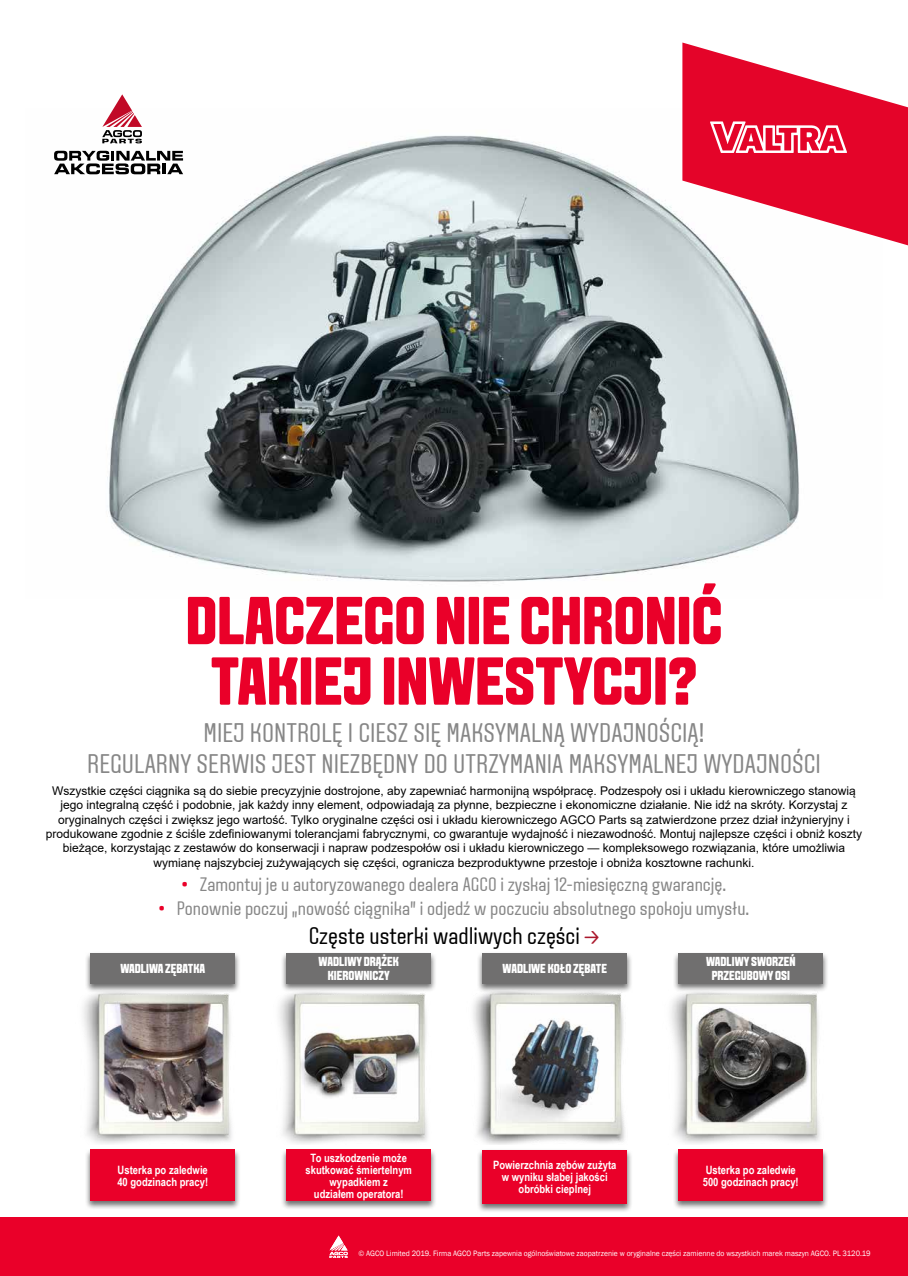
<style>
.page{position:relative;width:908px;height:1276px;background:#fff}
.page>*{position:absolute;margin:0;border:0;box-sizing:border-box;transform-origin:0 0}
.t1{font:800 67.6px/60.5px "VALTRA Aveny T";color:#ea0029;text-align:center}
.t2{font:26.8px/31.1px "VALTRA Aveny T";color:#878787;text-align:center}
.t3{font:24px "VALTRA Aveny T";color:#000}
.t4{font:19.4px "VALTRA Aveny T";color:#878787}
.t5{font:800 13px/14px "VALTRA Aveny T";color:#fff;text-align:center}
.t6{font:12px/14.4px "Arial";color:#000;text-align:center}
.t7{font:700 11.5px/12px "Arial Narrow";color:#fff}
.t8{font:8px "Franklin Gothic";color:#fff;scale:.95 1}
.s1{color:#ea0029}
.s2{color:#aa182c}
</style>
<div class="page">
<img style="left:54px;top:135px;width:745px;height:447px">
<div style="left:0;top:1217px;width:907px;height:59px;background:#ea0029"></div>
<svg style="left:682px;top:43px;width:225px;height:202px"></svg>
<img style="left:671px;top:992px;width:149px;height:152px">
<img style="left:473px;top:993px;width:152px;height:151px">
<img style="left:279px;top:992px;width:149px;height:152px">
<img style="left:83px;top:993px;width:149px;height:151px">
<svg style="left:102px;top:94px;width:40px;height:49px"></svg>
<svg style="left:54px;top:151px;width:129px;height:23px"></svg>
<div style="left:672px;top:951px;width:156px;height:41px;background:#000;opacity:.57"></div>
<div style="left:678px;top:953px;width:144px;height:30px;background:#706f6f"></div>
<div style="left:476px;top:951px;width:156px;height:42px;background:#000;opacity:.57"></div>
<div style="left:482px;top:953px;width:145px;height:30px;background:#706f6f"></div>
<div style="left:281px;top:951px;width:155px;height:41px;background:#000;opacity:.57"></div>
<div style="left:286px;top:953px;width:145px;height:30px;background:#706f6f"></div>
<div style="left:85px;top:951px;width:155px;height:42px;background:#000;opacity:.57"></div>
<div style="left:90px;top:953px;width:145px;height:30px;background:#706f6f"></div>
<svg style="left:329px;top:1235px;width:18px;height:23px"></svg>
<div style="left:85px;top:1148px;width:155px;height:62px;background:#000;opacity:.57"></div>
<div style="left:90px;top:1149px;width:145px;height:51px;background:#ea0029"></div>
<div style="left:281px;top:1148px;width:155px;height:62px;background:#000;opacity:.57"></div>
<div style="left:286px;top:1149px;width:145px;height:51px;background:#ea0029"></div>
<div style="left:476px;top:1148px;width:156px;height:65px;background:#000;opacity:.57"></div>
<div style="left:482px;top:1149px;width:145px;height:54px;background:#ea0029"></div>
<div style="left:672px;top:1148px;width:156px;height:62px;background:#000;opacity:.57"></div>
<div style="left:678px;top:1149px;width:144px;height:51px;background:#ea0029"></div>
<h1 class="t1" style="left:185px;top:589px;width:538px">DLACZEGO NIE CHRONIĆ<br>TAKIEJ INWESTYCJI?</h1>
<h2 class="t2" style="left:87px;top:717px;width:735px">MIEJ KONTROLĘ I CIESZ SIĘ MAKSYMALNĄ WYDAJNOŚCIĄ!<br>REGULARNY SERWIS JEST NIEZBĘDNY DO UTRZYMANIA MAKSYMALNEJ WYDAJNOŚCI</h2>
<p class="t6" style="left:46px;top:783px;width:817px">Wszystkie części ciągnika są do siebie precyzyjnie dostrojone, aby zapewniać harmonijną współpracę. Podzespoły osi i układu kierowniczego stanowią jego integralną część i podobnie, jak każdy inny element, odpowiadają za płynne, bezpieczne i ekonomiczne działanie. Nie idź na skróty. Korzystaj z oryginalnych części i zwiększ jego wartość. Tylko oryginalne części osi i układu kierowniczego AGCO Parts są zatwierdzone przez dział inżynieryjny i produkowane zgodnie z ściśle zdefiniowanymi tolerancjami fabrycznymi, co gwarantuje wydajność i niezawodność. Montuj najlepsze części i obniż koszty bieżące, korzystając z zestawów do konserwacji i napraw podzespołów osi i układu kierowniczego — kompleksowego rozwiązania, które umożliwia wymianę najszybciej zużywających się części, ogranicza bezproduktywne przestoje i obniża kosztowne rachunki.</p>
<h3 class="t4" style="left:182px;top:872px;width:545px"><span class="s1">•</span> Zamontuj je u autoryzowanego dealera AGCO i zyskaj 12-miesięczną gwarancję.</h3>
<h3 class="t4" style="left:159px;top:895px;width:591px"><span class="s1">•</span> Ponownie poczuj „nowość ciągnika” i odjedź w poczuciu absolutnego spokoju umysłu.</h3>
<h3 class="t3" style="left:308px;top:920px;width:292px">Częste usterki wadliwych części <span class="s2">&gt;</span></h3>
<p class="t5" style="left:705px;top:954px;width:91px">WADLIWY SWORZEŃ<br>PRZEGUBOWY OSI</p>
<p class="t5" style="left:318px;top:954px;width:82px">WADLIWY DRĄŻEK<br>KIEROWNICZY</p>
<p class="t5" style="left:120px;top:961px;width:86px">WADLIWA ZĘBATKA</p>
<p class="t5" style="left:502px;top:961px;width:106px">WADLIWE KOŁO ZĘBATE</p>
<p class="t7" style="left:117px;top:1163px;width:92px">Usterka po zaledwie<br>40 godzinach pracy!</p>
<p class="t7" style="left:305px;top:1151px;width:108px;text-align:center">To uszkodzenie może skutkować śmiertelnym wypadkiem z<br>udziałem operatora!</p>
<p class="t7" style="left:493px;top:1158px;width:125px;text-align:center">Powierzchnia zębów zużyta w wyniku słabej jakości obróbki cieplnej</p>
<p class="t7" style="left:702px;top:1163px;width:97px">Usterka po zaledwie<br>500 godzinach pracy!</p>
<p class="t8" style="left:358px;top:1248px;width:540px">© AGCO Limited 2019. Firma AGCO Parts zapewnia ogólnoświatowe zaopatrzenie w oryginalne części zamienne do wszystkich marek maszyn AGCO. PL 3120.19</p>
</div>
